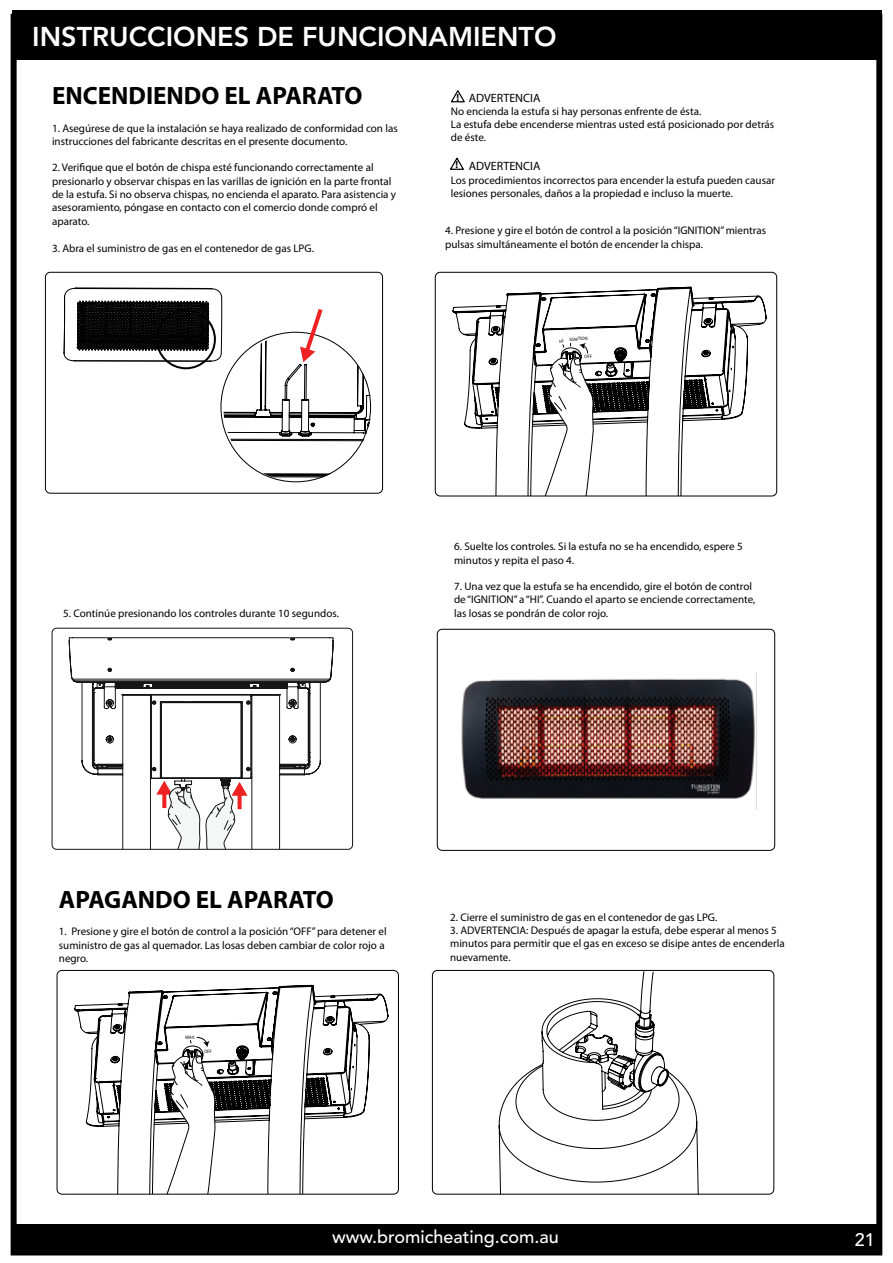
<style>
.page{position:relative;width:893px;height:1263px;background:#fff}
.page>*{position:absolute;margin:0;border:0;box-sizing:border-box;transform-origin:0 0}
.t1{font:800 27px "Avenir";color:#fff}
.t2{font:700 25.2px "Myriad Pro";color:#000}
.t3{font:500 18px "Avenir";color:#fff}
.t4{font:12px "Myriad Pro";color:#000}
.t5{font:11.1px/13.2px "Myriad Pro";color:#000}
.t6{font:700 10.35px "Myriad";color:#000}
.t7{font:4.65px "Myriad Pro";color:#000}
</style>
<div class="page">
<div style="left:11px;top:1224px;width:870px;height:29px;background:#000"></div>
<div style="left:12px;top:10px;width:870px;height:50px;background:#000"></div>
<svg style="left:435px;top:272px;width:342px;height:224px"></svg>
<div style="left:435px;top:272px;width:342px;height:224px;border:1px solid #000;border-radius:5px"></div>
<svg style="left:69px;top:637px;width:265px;height:211px"></svg>
<svg style="left:206px;top:782px;width:42px;height:66px"></svg>
<svg style="left:156px;top:781px;width:44px;height:67px"></svg>
<div style="left:52px;top:628px;width:301px;height:222px;border:1px solid #161616;border-radius:5px"></div>
<div style="left:45px;top:272px;width:338px;height:222px;border:1px solid #000;border-radius:5px"></div>
<img style="left:461px;top:678px;width:294px;height:121px">
<div style="left:437px;top:629px;width:338px;height:222px;border:1px solid #000;border-radius:5px"></div>
<svg style="left:57px;top:970px;width:340px;height:223px"></svg>
<div style="left:57px;top:970px;width:342px;height:225px;border:1px solid #000;border-radius:5px"></div>
<svg style="left:498px;top:972px;width:201px;height:221px"></svg>
<div style="left:432px;top:970px;width:342px;height:225px;border:1px solid #000;border-radius:5px"></div>
<svg style="left:63px;top:288px;width:308px;height:194px"></svg>
<svg style="left:451px;top:90px;width:14px;height:13px"></svg>
<svg style="left:450px;top:157px;width:14px;height:13px"></svg>
<div style="left:11px;top:14px;width:871px;height:1241px;border:6px solid #000"></div>
<svg style="left:541px;top:339px;width:53px;height:157px"></svg>
<svg style="left:162px;top:1035px;width:54px;height:159px"></svg>
<h1 class="t1" style="left:32px;top:25px;width:526px">INSTRUCCIONES DE FUNCIONAMIENTO</h1>
<h2 class="t2" style="left:52px;top:86px;width:312px">ENCENDIENDO EL APARATO</h2>
<p class="t5" style="left:52px;top:122px;width:347px">1. Asegúrese de que la instalación se haya realizado de conformidad con las instrucciones del fabricante descritas en el presente documento.</p>
<p class="t5" style="left:52px;top:161px;width:346px">2. Verifique que el botón de chispa esté funcionando correctamente al presionarlo y observar chispas en las varillas de ignición en la parte frontal de la estufa. Si no observa chispas, no encienda el aparato. Para asistencia y asesoramiento, póngase en contacto con el comercio donde compró el aparato.</p>
<p class="t5" style="left:52px;top:243px;width:263px">3. Abra el suministro de gas en el contenedor de gas LPG.</p>
<p class="t4" style="left:469px;top:93px;width:73px">ADVERTENCIA</p>
<p class="t5" style="left:451px;top:105px;width:325px">No encienda la estufa si hay personas enfrente de ésta.<br>La estufa debe encenderse mientras usted está posicionado por detrás de éste.</p>
<p class="t4" style="left:469px;top:162px;width:73px">ADVERTENCIA</p>
<p class="t5" style="left:451px;top:174px;width:326px">Los procedimientos incorrectos para encender la estufa pueden causar lesiones personales, daños a la propiedad e incluso la muerte.</p>
<p class="t6" style="left:456px;top:91px;width:4px">!</p>
<p class="t6" style="left:456px;top:159px;width:4px">!</p>
<p class="t5" style="left:445px;top:225px;width:322px">4. Presione y gire el botón de control a la posición “IGNITION” mientras pulsas simultáneamente el botón de encender la chispa.</p>
<p class="t7" style="left:569px;top:337px;width:20px;rotate:-5deg">IGNITION</p>
<p class="t5" style="left:63px;top:607px;width:277px">5. Continúe presionando los controles durante 10 segundos.</p>
<p class="t5" style="left:454px;top:541px;width:290px">6. Suelte los controles. Si la estufa no se ha encendido, espere 5 minutos y repita el paso 4.</p>
<p class="t5" style="left:454px;top:581px;width:303px">7. Una vez que la estufa se ha encendido, gire el botón de control de “IGNITION” a “HI”. Cuando el aparto se enciende correctamente, las losas se pondrán de color rojo.</p>
<h2 class="t2" style="left:59px;top:889px;width:276px">APAGANDO EL APARATO</h2>
<p class="t5" style="left:59px;top:926px;width:329px">1. Presione y gire el botón de control a la posición “OFF” para detener el suministro de gas al quemador. Las losas deben cambiar de color rojo a negro.</p>
<p class="t5" style="left:450px;top:911px;width:269px">2. Cierre el suministro de gas en el contenedor de gas LPG.</p>
<p class="t5" style="left:450px;top:924px;width:336px">3. ADVERTENCIA: Después de apagar la estufa, debe esperar al menos 5 minutos para permitir que el gas en exceso se disipe antes de encenderla nuevamente.</p>
<h3 class="t3" style="left:332px;top:1227px;width:228px">www.bromicheating.com.au</h3>
<h3 class="t3" style="left:855px;top:1229px;width:22px">21</h3>
</div>
